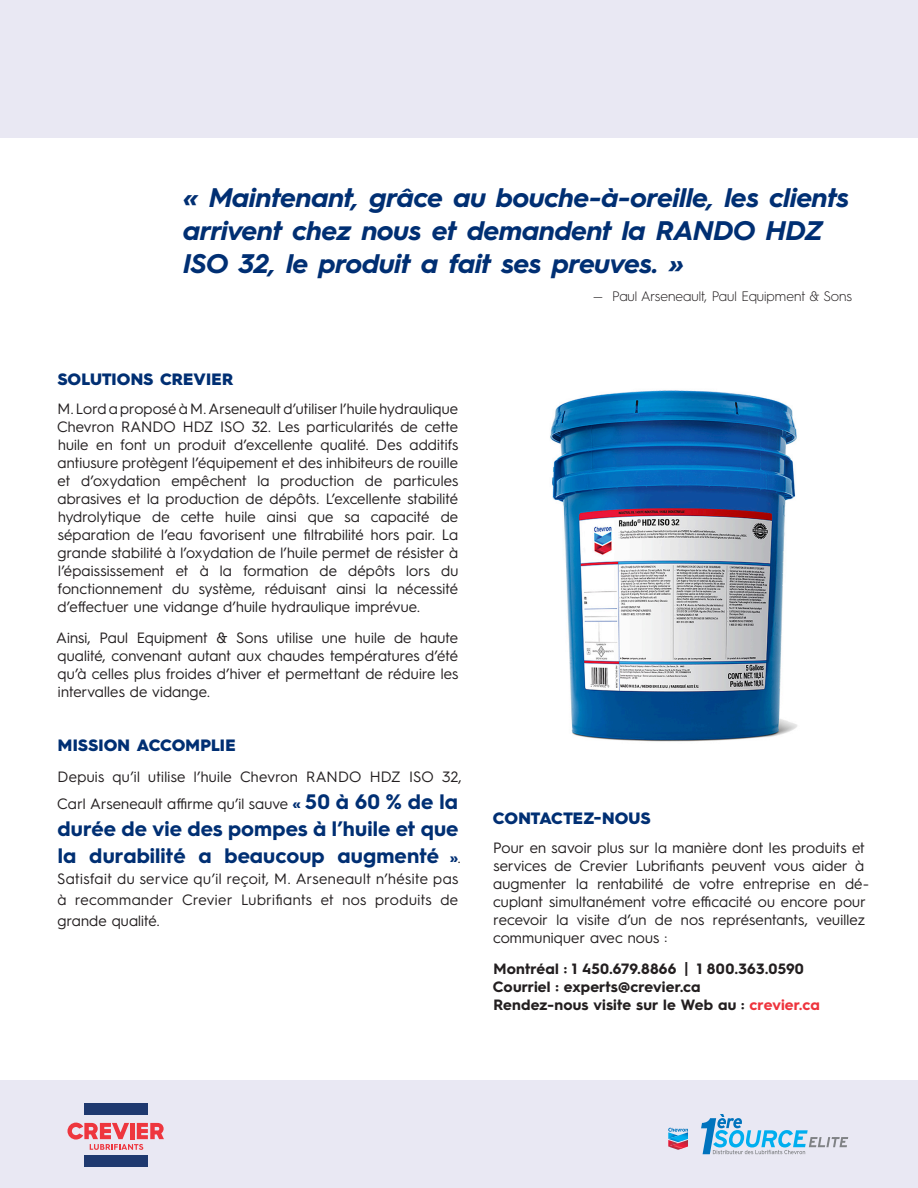
<style>
.page{position:relative;width:918px;height:1188px;background:#fff}
.page>*{position:absolute;margin:0;border:0;box-sizing:border-box;transform-origin:0 0}
.t1{font:italic 700 27px/33px "Hurme Geometric Sans 3";letter-spacing:-.01em;color:#002f73}
.texte{font:700 21px/27px "Hurme Geometric Sans 3";letter-spacing:.005em;color:#002f73}
.sous-titre{font:900 16.5px "Hurme Geometric Sans 3";letter-spacing:.01em;color:#002f73}
.texte-2{font:15px/18px "Hurme Geometric Sans 3";letter-spacing:.015em;color:#231f20;text-align:justify}
.texte_info_bold{font:700 15px "Hurme Geometric Sans 3";letter-spacing:.01em;color:#231f20}
.texte-3{font:300 13.8px "Hurme Geometric Sans 3";color:#231f20}
.s1{font-size:13.5px}
.s2{font-weight:700;color:#002f73}
.s3{font-weight:700;font-size:21px;color:#002f73}
.s4{font-size:15px}
.s5{font-weight:400;font-size:15px;color:#231f20}
.s6{font-family:"Gotham HTF"}
.s7{color:#ee343d}
</style>
<div class="page">
<img style="left:550px;top:390px;width:247px;height:352px">
<div style="left:0;top:1080px;width:918px;height:108px;background:#e9e8f3"></div>
<div style="left:84px;top:1103px;width:64px;height:12px;background:#1f396f"></div>
<div style="left:84px;top:1155px;width:64px;height:11px;background:#1f396f"></div>
<svg style="left:68px;top:1123px;width:96px;height:27px"></svg>
<div style="left:0;top:0;width:918px;height:138px;background:#e9e8f3"></div>
<svg style="left:668px;top:1128px;width:20px;height:22px"></svg>
<svg style="left:701px;top:1114px;width:147px;height:40px"></svg>
<p class="t1" style="left:184px;top:179px;width:668px">« Maintenant, grâce au bouche-à-oreille, les clients arrivent chez nous et demandent la RANDO HDZ<br>ISO 32, le produit a fait ses preuves. »</p>
<p class="texte-3" style="left:593px;top:287px;width:260px"><span class="s1">—</span> Paul Arseneault, Paul Equipment &amp; Sons</p>
<p class="sous-titre" style="left:58px;top:367px;width:177px">SOLUTIONS CREVIER</p>
<p class="texte-2" style="left:57px;top:398px;width:403px">M. Lord a proposé à M. Arseneault d’utiliser l’huile hydraulique Chevron RANDO HDZ ISO 32. Les particularités de cette huile en font un produit d’excellente qualité. Des additifs antiusure protègent l’équipement et des inhibiteurs de rouille et d’oxydation empêchent la production de particules abrasives et la production de dépôts. L’excellente stabilité hydrolytique de cette huile ainsi que sa capacité de séparation de l’eau favorisent une filtrabilité hors pair. La grande stabilité à l’oxydation de l’huile permet de résister à l’épaississement et à la formation de dépôts lors du fonctionnement du système, réduisant ainsi la nécessité d’effectuer une vidange d’huile hydraulique imprévue.</p>
<p class="texte-2" style="left:56px;top:628px;width:404px">Ainsi, Paul Equipment &amp; Sons utilise une huile de haute qualité, convenant autant aux chaudes températures d’été qu’à celles plus froides d’hiver et permettant de réduire les intervalles de vidange.</p>
<p class="sous-titre" style="left:58px;top:733px;width:179px">MISSION ACCOMPLIE</p>
<p class="texte-2" style="left:57px;top:763px;width:406px;line-height:27px">Depuis qu’il utilise l’huile Chevron RANDO HDZ ISO 32,<br>Carl Arseneault affirme qu’il sauve <span class="s2">«</span> <span class="s3">50 à 60 % de la</span></p>
<p class="texte" style="left:58px;top:814px;width:405px">durée de vie des pompes à l’huile et que la durabilité a beaucoup augmenté <span class="s4">»</span><span class="s5">.</span></p>
<p class="texte-2" style="left:57px;top:868px;width:403px;line-height:21px">Satisfait du service qu’il reçoit, M. Arseneault n’hésite pas à recommander Crevier Lubrifiants et nos produits de grande qualité.</p>
<p class="sous-titre" style="left:493px;top:806px;width:159px">CONTACTEZ-NOUS</p>
<p class="texte-2" style="left:493px;top:837px;width:377px;text-align:left">Pour en savoir plus sur la manière dont les produits et services de Crevier Lubrifiants peuvent vous aider à augmenter la rentabilité de votre entreprise en dé&shy;cuplant simultanément votre efficacité ou encore pour recevoir la visite d’un de nos représentants, veuillez communiquer avec nous :</p>
<p class="texte_info_bold" style="left:493px;top:958px;width:312px">Montréal : 1 450.679.8866 <span class="s6">|</span> 1 800.363.0590</p>
<p class="texte_info_bold" style="left:493px;top:976px;width:209px">Courriel : experts@crevier.ca</p>
<p class="texte_info_bold" style="left:493px;top:994px;width:328px">Rendez-nous visite sur le Web au : <span class="s7">crevier.ca</span></p>
</div>
